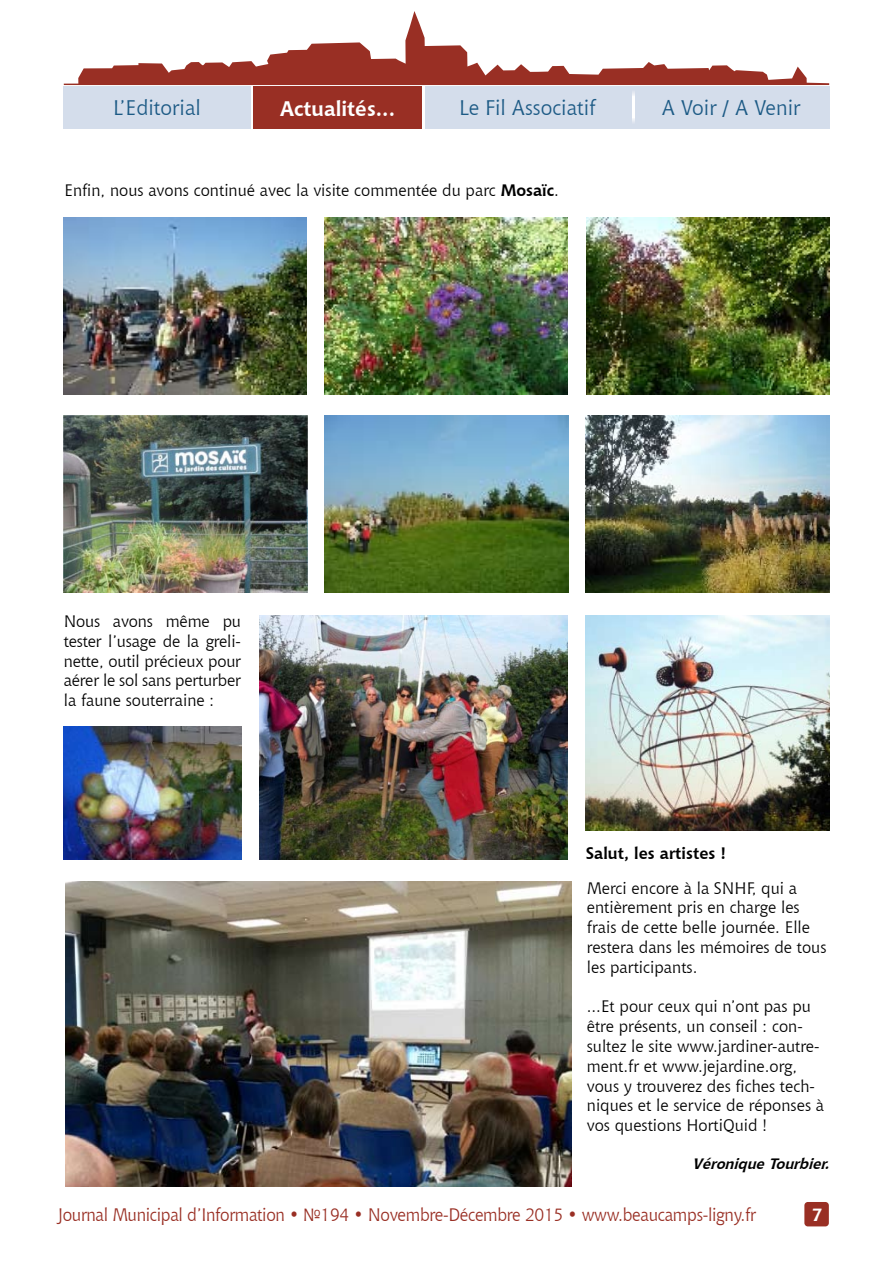
<style>
.page{position:relative;width:893px;height:1263px;background:#fff}
.page>*{position:absolute;margin:0;border:0;box-sizing:border-box;transform-origin:0 0}
.t1{font:21px "Chianti BT";color:#1c5a85}
.t2{font:700 21px "Chianti BT";color:#fff}
.t3{font:18px "Chianti BT";letter-spacing:-.02em;color:#992f24;scale:.95 1}
.t4{font:16.5px/19.8px "Chianti BT";color:#000}
.t5{font:700 16.5px "Chianti BT";color:#000}
.t6{font:italic 700 15px "Chianti BT";color:#000}
.s1{font-weight:700}
</style>
<div class="page">
<div style="left:804px;top:1202px;width:25px;height:24px;background:#992f24;border-radius:3px"></div>
<svg style="left:64px;top:11px;width:765px;height:74px"></svg>
<div style="left:253px;top:86px;width:576px;height:42px;background:#d4ddeb"></div>
<div style="left:254px;top:86px;width:168px;height:43px;background:#992f24"></div>
<hr style="left:422px;top:86px;width:3px;height:43px;background:#fff">
<svg style="left:632px;top:92px;width:2px;height:30px"></svg>
<div style="left:64px;top:86px;width:187px;height:42px;background:#d4ddeb"></div>
<img style="left:64px;top:726px;width:177px;height:133px">
<img style="left:64px;top:218px;width:242px;height:177px">
<img style="left:325px;top:218px;width:243px;height:177px">
<img style="left:586px;top:218px;width:244px;height:177px">
<img style="left:64px;top:416px;width:243px;height:177px">
<img style="left:325px;top:416px;width:243px;height:177px">
<img style="left:585px;top:416px;width:244px;height:177px">
<img style="left:260px;top:616px;width:308px;height:243px">
<img style="left:586px;top:616px;width:243px;height:214px">
<img style="left:66px;top:881px;width:505px;height:305px">
<p class="t1" style="left:113px;top:94px;width:89px">L’Editorial</p>
<p class="t2" style="left:280px;top:93px;width:117px">Actualités...</p>
<p class="t1" style="left:459px;top:94px;width:138px">Le Fil Associatif</p>
<p class="t1" style="left:662px;top:94px;width:140px">A Voir / A Venir</p>
<p class="t4" style="left:65px;top:179px;width:496px">Enfin, nous avons continué avec la visite commentée du parc <span class="s1">Mosaïc</span>.</p>
<p class="t4" style="left:64px;top:611px;width:179px;text-align:justify">Nous avons même pu tester l’usage de la greli&shy;nette, outil précieux pour aérer le sol sans perturber la faune souterraine :</p>
<p class="t5" style="left:586px;top:842px;width:142px">Salut, les artistes !</p>
<p class="t4" style="left:587px;top:877px;width:241px">Merci encore à la SNHF, qui a entièrement pris en charge les frais de cette belle journée. Elle restera dans les mémoires de tous les participants.</p>
<p class="t4" style="left:587px;top:996px;width:239px">...Et pour ceux qui n’ont pas pu être présents, un conseil : con&shy;sultez le site www.jardiner-autre&shy;ment.fr et www.jejardine.org, vous y trouverez des fiches tech&shy;niques et le service de réponses à vos questions HortiQuid !</p>
<p class="t6" style="left:692px;top:1153px;width:144px">VéroniqueTourbier.</p>
<p class="t3" style="left:57px;top:1202px;width:737px">Journal Municipal d’Information • №194 • Novembre-Décembre 2015 • www.beaucamps-ligny.fr</p>
</div>
